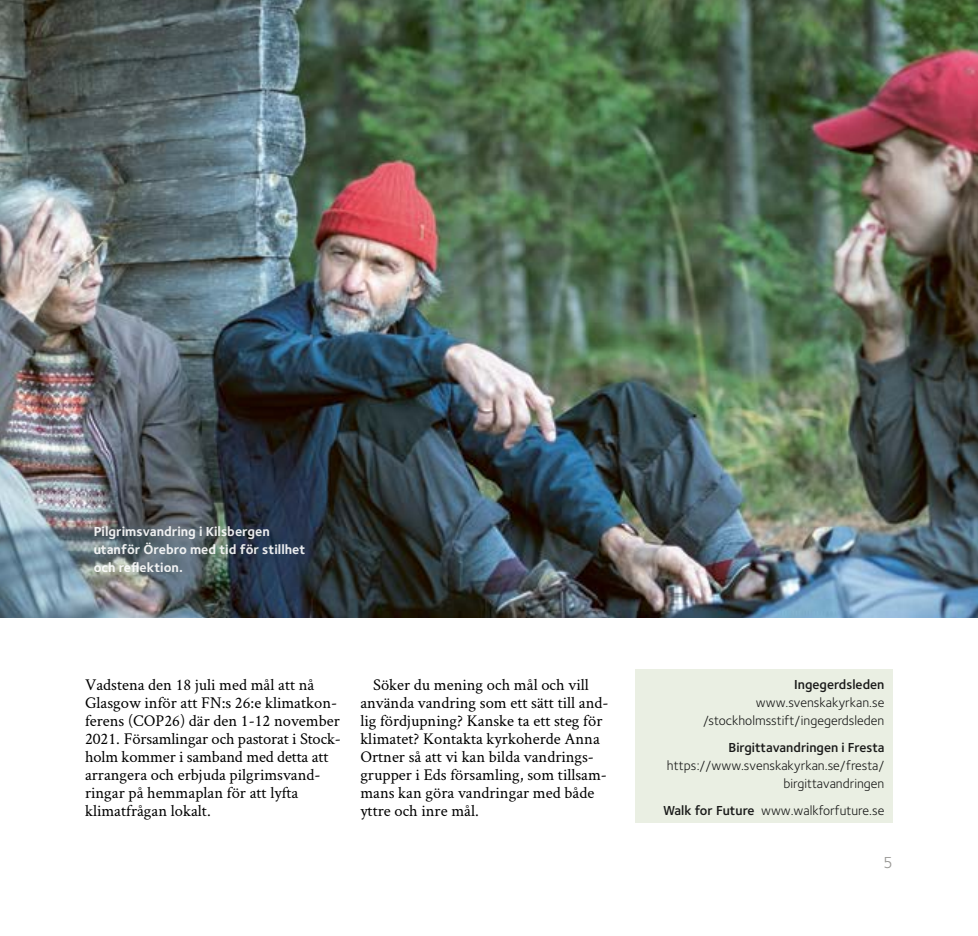
<style>
.page{position:relative;width:978px;height:936px;background:#fff}
.page>*{position:absolute;margin:0;border:0;box-sizing:border-box;transform-origin:0 0}
.t1{font:16.5px/18px "Crimson Svk";color:#000}
.t2{font:16.5px "Foundry Sterling";color:#979693}
.t3{font:13.5px/18px "Foundry Sterling";color:#000;text-align:right}
.t4{font:13.5px/18px "Foundry Sterling Bold OSF";color:#fff}
.t5{font:13.5px "Foundry Sterling Demi OSF";color:#000}
.s1{font-family:"Foundry Sterling Demi OSF"}
</style>
<div class="page">
<img style="left:0;top:0;width:978px;height:618px">
<div style="left:636px;top:669px;width:257px;height:154px;background:#e8eee0"></div>
<p class="t4" style="left:94px;top:522px;width:213px">Pilgrimsvandring i Kilsbergen utanför Örebro med tid för stillhet och reflektion.</p>
<p class="t1" style="left:85px;top:675px;width:257px">Vadstena den 18 juli med mål att nå Glasgow inför att FN:s 26:e klimatkon&shy;ferens (COP26) där den 1-12 november 2021. Församlingar och pastorat i Stock&shy;holm kommer i samband med detta att arrangera och erbjuda pilgrimsvand&shy;ringar på hemmaplan för att lyfta klimatfrågan lokalt.</p>
<p class="t1" style="left:360px;top:675px;width:250px;text-indent:13px">Söker du mening och mål och vill använda vandring som ett sätt till and&shy;lig fördjupning? Kanske ta ett steg för klimatet? Kontakta kyrkoherde Anna Ortner så att vi kan bilda vandrings&shy;grupper i Eds församling, som tillsam&shy;mans kan göra vandringar med både yttre och inre mål.</p>
<p class="t5" style="left:794px;top:676px;width:92px">Ingegerdsleden</p>
<p class="t3" style="left:703px;top:693px;width:183px">www.svenskakyrkan.se /stockholmsstift/ingegerdsleden</p>
<p class="t5" style="left:728px;top:739px;width:157px">Birgittavandringen i Fresta</p>
<p class="t3" style="left:667px;top:756px;width:219px">https://www.svenskakyrkan.se/fresta/ birgittavandringen</p>
<p class="t3" style="left:663px;top:801px;width:223px"><span class="s1">Walk for Future</span> www.walkforfuture.se</p>
<p class="t2" style="left:883px;top:853px;width:11px">5</p>
</div>
